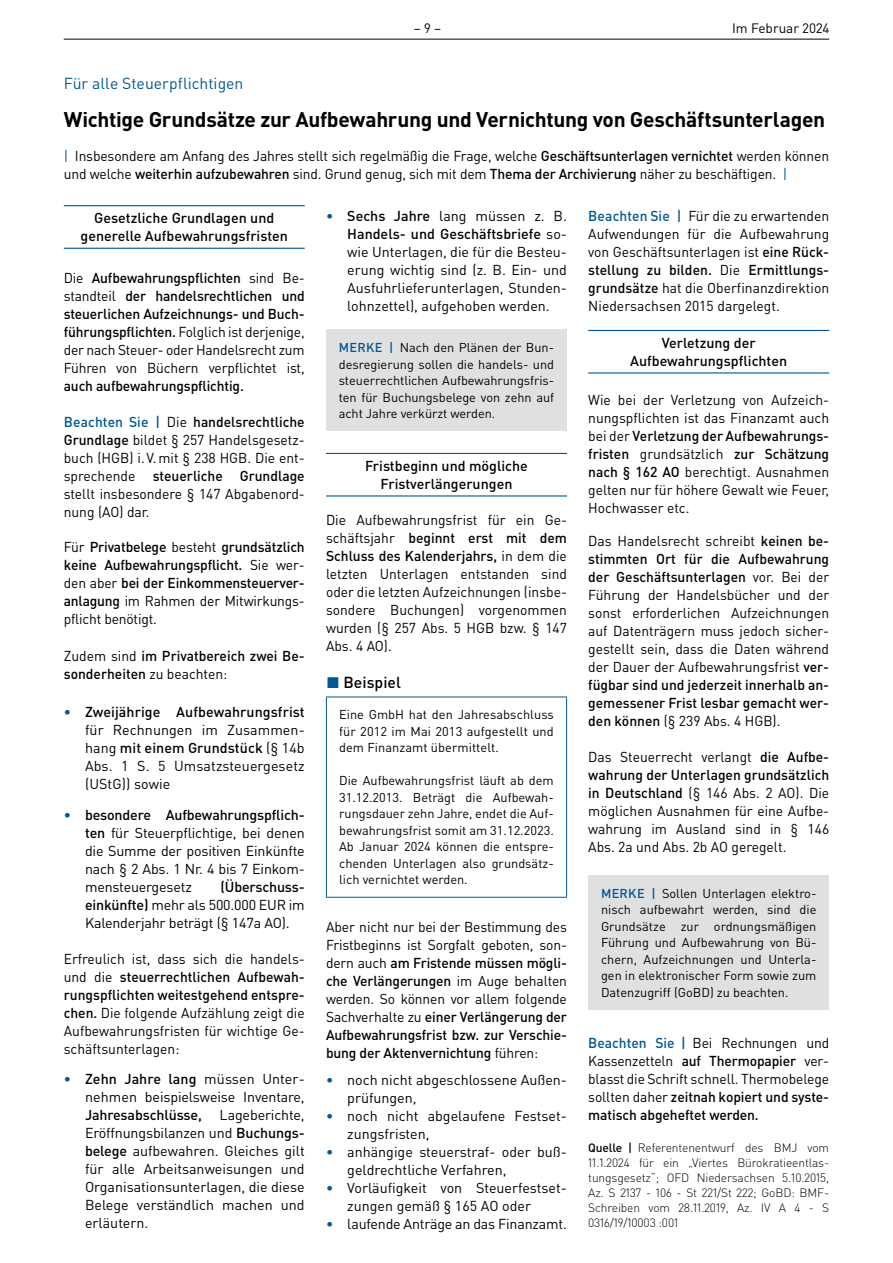
<style>
.page{position:relative;width:893px;height:1263px;background:#fff}
.page>*{position:absolute;margin:0;border:0;box-sizing:border-box;transform-origin:0 0}
.t1{font:700 21px "DIN Pro";letter-spacing:-.015em;color:#000001}
.t2{font:15.75px "DIN Pro";color:#015695}
.t3{font:500 15.75px "DIN Pro";letter-spacing:.005em;color:#000001}
.t4{font:14.25px/18px "DIN Pro";color:#000001;text-align:justify}
.t5{font:500 14.25px/18px "DIN Pro";color:#000001;text-align:center}
.t6{font:13.5px "DIN Pro";color:#000001}
.t7{font:12.75px/16.5px "DIN Pro";color:#000001;text-align:justify}
.t8{font:300 12px/15px "DIN Pro";letter-spacing:-.01em;color:#000001;text-align:justify}
.s1{color:#015695}
.s2{font-weight:500}
.s3{font-weight:500;color:#015695}
.s4{font-weight:400}
</style>
<div class="page">
<hr style="left:64px;top:39px;width:765px;height:1px;background:#000001">
<hr style="left:64px;top:205px;width:241px;height:1px;background:#015695">
<hr style="left:64px;top:248px;width:241px;height:1px;background:#015695">
<hr style="left:326px;top:453px;width:241px;height:1px;background:#015695">
<hr style="left:326px;top:495px;width:241px;height:1px;background:#015695">
<div style="left:326px;top:330px;width:241px;height:101px;background:#dfe1e1"></div>
<hr style="left:326px;top:697px;width:241px;height:1px;background:#015695">
<hr style="left:326px;top:697px;width:1px;height:200px;background:#015695">
<hr style="left:566px;top:697px;width:1px;height:200px;background:#015695">
<hr style="left:326px;top:897px;width:241px;height:1px;background:#015695">
<hr style="left:588px;top:330px;width:241px;height:1px;background:#015695">
<hr style="left:588px;top:372px;width:241px;height:2px;background:#015695">
<div style="left:588px;top:875px;width:241px;height:135px;background:#dfe1e1"></div>
<p class="t6" style="left:414px;top:19px;width:29px">– 9 –</p>
<p class="t6" style="left:732px;top:19px;width:99px">Im Februar 2024</p>
<p class="t2" style="left:64px;top:73px;width:181px">Für alle Steuerpflichtigen</p>
<h1 class="t1" style="left:64px;top:105px;width:763px">Wichtige Grundsätze zur Aufbewahrung und Vernichtung von Geschäftsunterlagen</h1>
<p class="t4" style="left:64px;top:147px;width:767px"><span class="s1">|</span> Insbesondere am Anfang des Jahres stellt sich regelmäßig die Frage, welche <span class="s2">Geschäftsunterlagen vernichtet</span> werden können und welche <span class="s2">weiterhin aufzubewahren</span> sind. Grund genug, sich mit dem <span class="s2">Thema der Archivierung</span> näher zu beschäftigen. <span class="s1">|</span></p>
<p class="t5" style="left:81px;top:209px;width:209px">Gesetzliche Grundlagen und generelle Aufbewahrungsfristen</p>
<p class="t4" style="left:64px;top:269px;width:242px">Die <span class="s2">Aufbewahrungspflichten</span> sind Be&shy;standteil <span class="s2">der handelsrechtlichen und steuerlichen Aufzeichnungs- und Buch&shy;führungspflichten.</span> Folglich ist derjenige, der nach Steuer- oder Handelsrecht zum Führen von Büchern verpflichtet ist,</p>
<p class="t5" style="left:64px;top:377px;width:182px">auch aufbewahrungspflichtig.</p>
<p class="t4" style="left:64px;top:413px;width:242px"><span class="s3">Beachten Sie |</span> Die <span class="s2">handelsrechtliche Grundlage</span> bildet § 257 Handelsgesetz&shy;buch (HGB) i.V.mit § 238 HGB. Die ent&shy;sprechende <span class="s2">steuerliche Grundlage </span>stellt insbesondere § 147 Abgabenord&shy;nung (AO) dar.</p>
<p class="t5" style="left:64px;top:537px;width:242px;text-align:justify"><span class="s4">Für</span> Privatbelege <span class="s4">besteht</span> grundsätzlich keine Aufbewahrungspflicht. <span class="s4">Sie wer&shy;den aber</span> bei der Einkommensteuerver&shy;anlagung <span class="s4">im Rahmen der Mitwirkungs&shy;pflicht benötigt.</span></p>
<p class="t5" style="left:64px;top:647px;width:242px;text-align:left"><span class="s4">Zudem sind</span> im Privatbereich zwei Be&shy;sonderheiten <span class="s4">zu beachten:</span></p>
<p class="t4" style="left:85px;top:702px;width:221px;text-indent:-21px"><span class="s3">•</span> <span class="s2">Zweijährige Aufbewahrungsfrist </span>für Rechnungen im Zusammen&shy;hang <span class="s2">mit einem Grundstück</span> (§ 14b Abs. 1 S. 5 Umsatzsteuergesetz (UStG)) sowie</p>
<p class="t4" style="left:85px;top:806px;width:221px;text-indent:-21px"><span class="s3">•</span> <span class="s2">besondere Aufbewahrungspflich&shy;ten</span> für Steuerpflichtige, bei denen die Summe der positiven Einkünfte nach § 2 Abs. 1 Nr. 4 bis 7 Einkom&shy;mensteuergesetz</p>
<p class="t4" style="left:588px;top:206px;width:242px"><span class="s3">Beachten Sie |</span> Für die zu erwartenden Aufwendungen für die Aufbewahrung von Geschäftsunterlagen ist <span class="s2">eine Rück&shy;stellung zu bilden.</span> Die <span class="s2">Ermittlungs&shy;grundsätze</span> hat die Oberfinanzdirektion Niedersachsen 2015 dargelegt.</p>
<p class="t5" style="left:630px;top:333px;width:159px">Verletzung der<br>Aufbewahrungspflichten</p>
<p class="t4" style="left:588px;top:390px;width:242px">Wie bei der Verletzung von Aufzeich&shy;nungspflichten ist das Finanzamt auch bei der <span class="s2">Verletzung der Aufbewahrungs&shy;fristen</span> grundsätzlich <span class="s2">zur Schätzung nach § 162 AO</span> berechtigt. Ausnahmen gelten nur für höhere Gewalt wie Feuer, Hochwasser etc.</p>
<p class="t4" style="left:588px;top:531px;width:242px">Das Handelsrecht schreibt <span class="s2">keinen be&shy;stimmten Ort für die Aufbewahrung der Geschäftsunterlagen</span> vor. Bei der Führung der Handelsbücher und der sonst erforderlichen Aufzeichnungen auf Datenträgern muss jedoch sicher&shy;gestellt sein, dass die Daten während der Dauer der Aufbewahrungsfrist <span class="s2">ver&shy;fügbar sind und jederzeit innerhalb an&shy;gemessener Frist lesbar gemacht wer&shy;den können</span> (§ 239 Abs. 4 HGB).</p>
<p class="t4" style="left:588px;top:747px;width:242px">Das Steuerrecht verlangt <span class="s2">die Aufbe&shy;wahrung der Unterlagen grundsätzlich in Deutschland</span> (§ 146 Abs. 2 AO). Die möglichen Ausnahmen für eine Aufbe&shy;wahrung im Ausland sind in § 146<br>Abs. 2a und Abs. 2b AO geregelt.</p>
<p class="t7" style="left:601px;top:884px;width:217px"><span class="s3">MERKE |</span> Sollen Unterlagen elektro&shy;nisch aufbewahrt werden, sind die Grundsätze zur ordnungsmäßigen Führung und Aufbewahrung von Bü&shy;chern, Aufzeichnungen und Unterla&shy;gen in elektronischer Form sowie zum Datenzugriff (GoBD) zu beachten.</p>
<p class="t4" style="left:588px;top:1033px;width:242px"><span class="s3">Beachten Sie |</span> Bei Rechnungen und Kassenzetteln <span class="s2">auf Thermopapier</span> ver&shy;blasst die Schrift schnell. Thermobelege sollten daher <span class="s2">zeitnah kopiert und syste&shy;matisch abgeheftet werden.</span></p>
<p class="t8" style="left:588px;top:1139px;width:242px"><span class="s2">Quelle |</span> Referentenentwurf des BMJ vom 11.1.2024 für ein „Viertes Bürokratieentlas&shy;tungsgesetz“; OFD Niedersachsen 5.10.2015, Az. S 2137 - 106 - St 221/St 222; GoBD: BMF-Schreiben vom 28.11.2019, Az. IV A 4 - S 0316/19/10003 :001</p>
<p class="t4" style="left:347px;top:206px;width:221px;text-indent:-21px"><span class="s3">•</span> <span class="s2">Sechs Jahre</span> lang müssen z. B.<br><span class="s2">Handels- und Geschäftsbriefe</span> so&shy;wie Unterlagen, die für die Besteu&shy;erung wichtig sind (z. B. Ein- und Ausfuhrlieferunterlagen, Stunden&shy;lohnzettel), aufgehoben werden.</p>
<p class="t7" style="left:339px;top:339px;width:217px"><span class="s3">MERKE |</span> Nach den Plänen der Bun&shy;desregierung sollen die handels- und steuerrechtlichen Aufbewahrungsfris&shy;ten für Buchungsbelege von zehn auf acht Jahre verkürzt werden.</p>
<p class="t5" style="left:365px;top:456px;width:164px">Fristbeginn und mögliche<br>Fristverlängerungen</p>
<p class="t4" style="left:326px;top:510px;width:242px">Die Aufbewahrungsfrist für ein Ge&shy;schäftsjahr <span class="s2">beginnt erst mit dem Schluss des Kalenderjahrs,</span> in dem die letzten Unterlagen entstanden sind oder die letzten Aufzeichnungen (insbe&shy;sondere Buchungen) vorgenommen wurden (§ 257 Abs. 5 HGB bzw. § 147<br>Abs. 4 AO).</p>
<p class="t3" style="left:326px;top:672px;width:76px"><span class="s1">◼</span> Beispiel</p>
<p class="t7" style="left:339px;top:706px;width:216px">Eine GmbH hat den Jahresabschluss für 2012 im Mai 2013 aufgestellt und dem Finanzamt übermittelt.</p>
<p class="t7" style="left:339px;top:772px;width:216px">Die Aufbewahrungsfrist läuft ab dem 31.12.2013. Beträgt die Aufbewah&shy;rungsdauer zehn Jahre, endet die Auf&shy;bewahrungsfrist somit am 31.12.2023.<br>Ab Januar 2024 können die entspre&shy;chenden Unterlagen also grundsätz&shy;lich vernichtet werden.</p>
<p class="t4" style="left:326px;top:917px;width:242px">Aber nicht nur bei der Bestimmung des Fristbeginns ist Sorgfalt geboten, son&shy;dern auch <span class="s2">am Fristende müssen mögli&shy;che Verlängerungen</span> im Auge behalten werden. So können vor allem folgende Sachverhalte zu <span class="s2">einer Verlängerung der Aufbewahrungsfrist bzw. zur Verschie&shy;bung der Aktenvernichtung</span> führen:</p>
<p class="t4" style="left:347px;top:1070px;width:221px;text-indent:-21px"><span class="s3">•</span> noch nicht abgeschlossene Außen&shy;prüfungen,</p>
<p class="t4" style="left:347px;top:1106px;width:221px;text-indent:-21px"><span class="s3">•</span> noch nicht abgelaufene Festset&shy;zungsfristen,</p>
<p class="t4" style="left:347px;top:1142px;width:221px;text-indent:-21px"><span class="s3">•</span> anhängige steuerstraf- oder buß&shy;geldrechtliche Verfahren,</p>
<p class="t4" style="left:347px;top:1178px;width:221px;text-indent:-21px"><span class="s3">•</span> Vorläufigkeit von Steuerfestset&shy;zungen gemäß § 165 AO oder</p>
<p class="t4" style="left:326px;top:1214px;width:242px"><span class="s3">•</span> laufende Anträge an das Finanzamt.</p>
<p class="t4" style="left:85px;top:878px;width:221px;text-indent:136px"><span class="s2">(Überschuss&shy;einkünfte)</span> mehr als 500.000 EUR im Kalenderjahr beträgt (§ 147a AO).</p>
<p class="t4" style="left:64px;top:950px;width:242px">Erfreulich ist, dass sich die handels&shy;und die <span class="s2">steuerrechtlichen Aufbewah&shy;rungspflichten weitestgehend entspre&shy;chen.</span> Die folgende Aufzählung zeigt die Aufbewahrungsfristen für wichtige Ge&shy;schäftsunterlagen:</p>
<p class="t4" style="left:85px;top:1070px;width:221px;text-indent:-21px"><span class="s3">•</span> <span class="s2">Zehn Jahre lang</span> müssen Unter&shy;nehmen beispielsweise Inventare, <span class="s2">Jahresabschlüsse,</span> Lageberichte, Eröffnungsbilanzen und <span class="s2">Buchungs&shy;belege</span> aufbewahren. Gleiches gilt für alle Arbeitsanweisungen und Organisationsunterlagen, die diese Belege verständlich machen und erläutern.</p>
</div>
